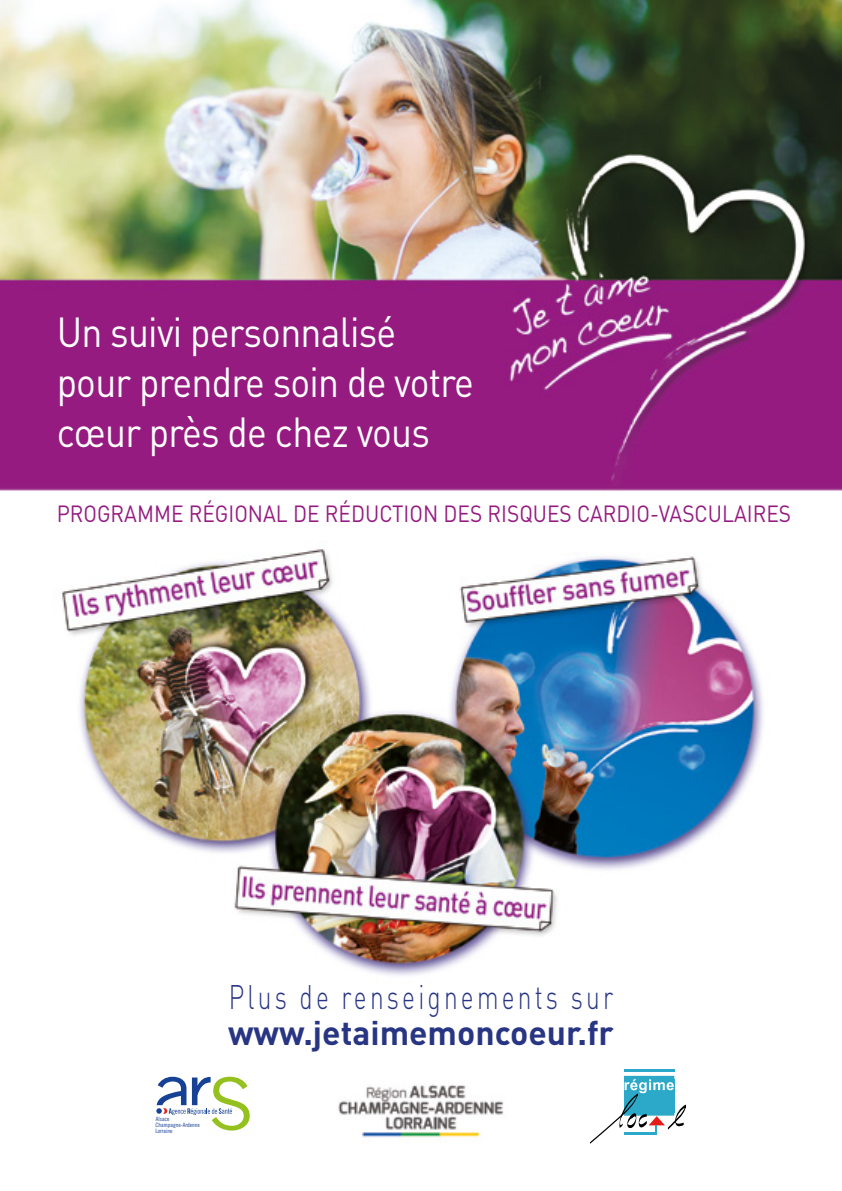
<style>
.page{position:relative;width:842px;height:1191px;background:#fff}
.page>*{position:absolute;margin:0;border:0;box-sizing:border-box;transform-origin:0 0}
.t1{font:41.6px/49.8px "DIN";letter-spacing:-.02em;color:#fff;scale:.9 1}
.t2{font:300 33.6px "DIN";letter-spacing:.13em;color:#283583;scale:.73 1}
.t3{font:700 33.6px "DIN";color:#283583}
.t4{font:23.2px "DIN";color:#951b81;scale:.9 1}
.t5{font:6px "Trade Gothic LT Std Cn 18";color:#164194}
</style>
<div class="page">
<img style="left:62px;top:549px;width:701px;height:427px">
<img style="left:0;top:0;width:842px;height:491px">
<hr style="left:624px;top:1068px;width:50px;height:3px;background:#2ca9c9">
<svg style="left:590px;top:1075px;width:96px;height:68px"></svg>
<img style="left:338px;top:1084px;width:166px;height:57px">
<svg style="left:156px;top:1076px;width:94px;height:54px"></svg>
<p class="t1" style="left:57px;top:306px;width:465px">Un suivi personnalisé pour prendre soin de votre cœur près de chez vous</p>
<p class="t4" style="left:57px;top:499px;width:817px">PROGRAMME RÉGIONAL DE RÉDUCTION DES RISQUES CARDIO-VASCULAIRES</p>
<p class="t5" style="left:156px;top:1115px;width:15px">Alsace</p>
<p class="t5" style="left:156px;top:1121px;width:46px">Champagne-Ardenne</p>
<p class="t5" style="left:156px;top:1127px;width:18px">Lorraine</p>
<p class="t2" style="left:229px;top:976px;width:528px">Plus de renseignements sur</p>
<p class="t3" style="left:228px;top:1010px;width:387px">www.jetaimemoncoeur.fr</p>
</div>
